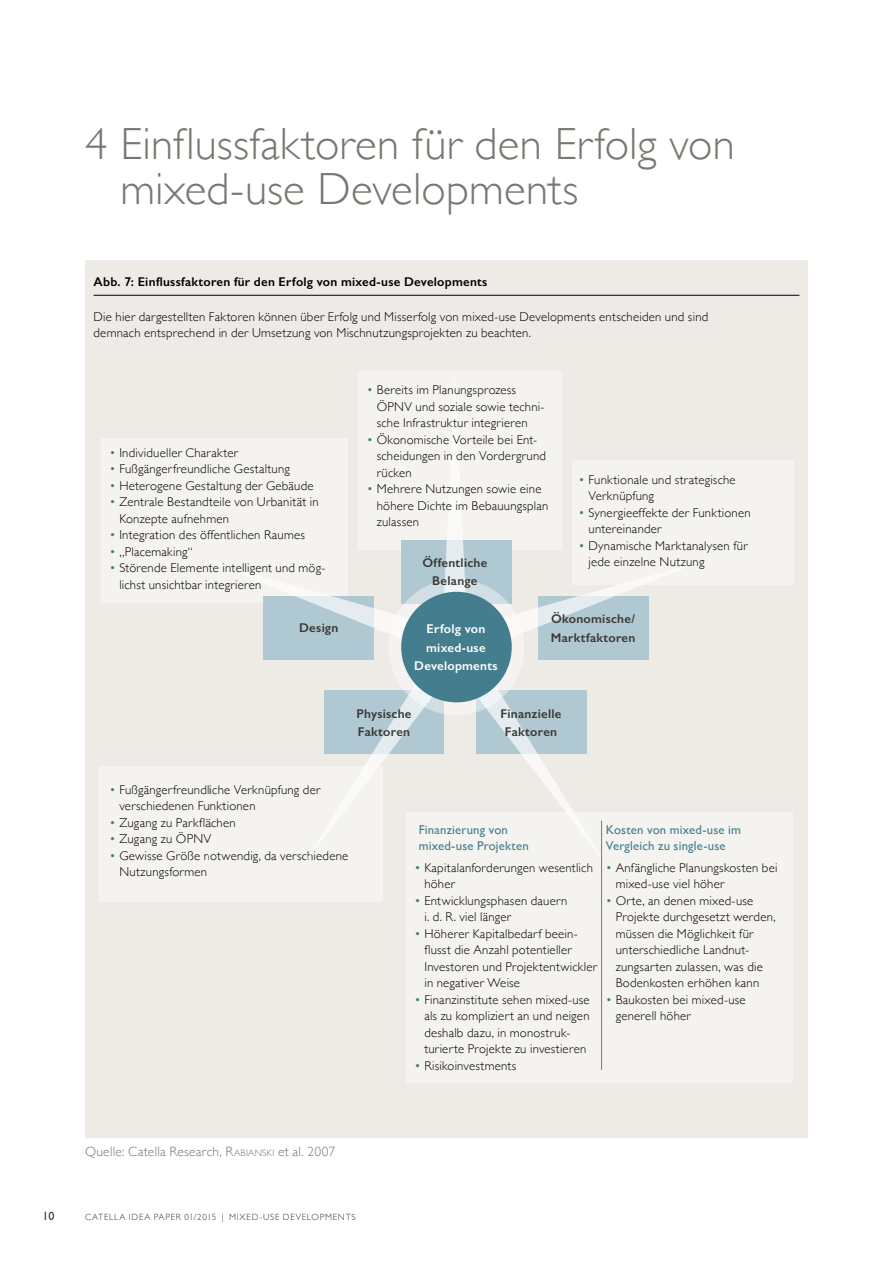
<style>
.page{position:relative;width:893px;height:1263px;background:#fff}
.page>*{position:absolute;margin:0;border:0;box-sizing:border-box;transform-origin:0 0}
.t1{font:300 45px/45px "Gill Sans";letter-spacing:.005em;color:#7a7670}
.t2{font:300 13.5px "Gill Sans";letter-spacing:.015em;color:#7a7670}
.t3{font:300 12.75px/16.5px "Gill Sans";letter-spacing:.02em;color:#000}
.t4{font:600 12.75px/18.8px "Gill Sans";letter-spacing:.02em;color:#3b3835;text-align:center}
.t5{font:12.75px/16.5px "Gill Sans";letter-spacing:.015em;color:#447d8e}
.t6{font:600 12.75px "Gill Sans";letter-spacing:.02em;color:#000}
.t7{font:600 12.75px/18.8px "Gill Sans";letter-spacing:.02em;color:#fff;text-align:center}
.t8{font:12px "Gill Sans";color:#3b3835}
.t9{font:300 9px "Gill Sans";letter-spacing:.085em;color:#3b3835}
.s1{color:#447d8e}
.s2{font-style:inherit}
.s3{font-size:9.45px}
</style>
<div class="page">
<div style="left:85px;top:260px;width:723px;height:878px;background:#eeebe7"></div>
<hr style="left:94px;top:295px;width:705px;height:1px;background:#000">
<div style="left:101px;top:438px;width:247px;height:165px;background:#f5f3f0"></div>
<div style="left:99px;top:766px;width:284px;height:136px;background:#f5f3f0"></div>
<div style="left:406px;top:813px;width:386px;height:270px;background:#f5f3f0"></div>
<div style="left:572px;top:460px;width:222px;height:125px;background:#f5f3f0"></div>
<svg style="left:208px;top:373px;width:493px;height:493px"></svg>
<svg style="left:388px;top:579px;width:136px;height:136px;fill:#f5f3f1"></svg>
<div style="left:401px;top:592px;width:111px;height:110px;background:#447d8e;border-radius:50%"></div>
<hr style="left:601px;top:854px;width:1px;height:216px;background:#7a7670">
<hr style="left:601px;top:821px;width:1px;height:33px;background:#7a7670">
<h1 class="t1" style="left:120px;top:119px;width:616px;text-indent:-35px">4 Einflussfaktoren für den Erfolg von mixed-use Developments</h1>
<p class="t6" style="left:94px;top:274px;width:395px">Abb. 7: Einflussfaktoren für den Erfolg von mixed-use Developments</p>
<p class="t3" style="left:94px;top:308px;width:616px">Die hier dargestellten Faktoren können über Erfolg und Misserfolg von mixed-use Developments entscheiden und sind demnach entsprechend in der Umsetzung von Mischnutzungsprojekten zu beachten.</p>
<p class="t3" style="left:109px;top:444px;width:130px"><span class="s1">•</span> Individueller Charakter</p>
<p class="t3" style="left:109px;top:460px;width:182px"><span class="s1">•</span> Fußgängerfreundliche Gestaltung</p>
<p class="t3" style="left:109px;top:477px;width:206px"><span class="s1">•</span> Heterogene Gestaltung der Gebäude</p>
<p class="t3" style="left:119px;top:493px;width:201px;text-indent:-10px"><span class="s1">•</span> Zentrale Bestandteile von Urbanität in<br>Konzepte aufnehmen</p>
<p class="t3" style="left:109px;top:526px;width:197px"><span class="s1">•</span> Integration des öffentlichen Raumes</p>
<p class="t3" style="left:109px;top:543px;width:85px"><span class="s1">•</span> „Placemaking“</p>
<p class="t3" style="left:119px;top:559px;width:208px;text-indent:-10px"><span class="s1">•</span> Störende Elemente intelligent und mög&shy;lichst unsichtbar integrieren</p>
<p class="t4" style="left:299px;top:618px;width:41px">Design</p>
<p class="t3" style="left:377px;top:381px;width:169px;text-indent:-10px"><span class="s1">•</span> Bereits im Planungsprozess<br>ÖPNV und soziale sowie techni&shy;sche Infrastruktur integrieren</p>
<p class="t3" style="left:377px;top:430px;width:171px;text-indent:-10px"><span class="s1">•</span> Ökonomische Vorteile bei Ent&shy;scheidungen in den Vordergrund rücken</p>
<p class="t3" style="left:377px;top:480px;width:173px;text-indent:-10px"><span class="s1">•</span> Mehrere Nutzungen sowie eine höhere Dichte im Bebauungsplan zulassen</p>
<p class="t3" style="left:588px;top:471px;width:149px;text-indent:-10px"><span class="s1">•</span> Funktionale und strategische<br>Verknüpfung</p>
<p class="t3" style="left:588px;top:504px;width:164px;text-indent:-10px"><span class="s1">•</span> Synergieeffekte der Funktionen untereinander</p>
<p class="t3" style="left:588px;top:537px;width:161px;text-indent:-10px"><span class="s1">•</span> Dynamische Marktanalysen für jede einzelne Nutzung</p>
<p class="t4" style="left:422px;top:553px;width:66px">Öffentliche<br>Belange</p>
<p class="t7" style="left:414px;top:619px;width:85px">Erfolg von mixed-use<br>Developments</p>
<p class="t4" style="left:551px;top:609px;width:86px;text-align:left">Ökonomische/<br>Marktfaktoren</p>
<p class="t4" style="left:356px;top:704px;width:57px;text-align:left">Physische<br>Faktoren</p>
<p class="t4" style="left:500px;top:704px;width:62px">Finanzielle<br>Faktoren</p>
<p class="t3" style="left:119px;top:781px;width:203px;text-indent:-10px"><span class="s1">•</span> Fußgängerfreundliche Verknüpfung der verschiedenen Funktionen</p>
<p class="t3" style="left:109px;top:814px;width:128px"><span class="s1">•</span> Zugang zu Parkflächen</p>
<p class="t3" style="left:109px;top:830px;width:103px"><span class="s1">•</span> Zugang zu ÖPNV</p>
<p class="t3" style="left:119px;top:847px;width:230px;text-indent:-10px"><span class="s1">•</span> Gewisse Größe notwendig, da verschiedene<br>Nutzungsformen</p>
<p class="t5" style="left:419px;top:821px;width:112px">Finanzierung von mixed-use Projekten</p>
<p class="t5" style="left:606px;top:821px;width:137px">Kosten von mixed-use im<br>Vergleich zu single-use</p>
<p class="t3" style="left:424px;top:859px;width:170px;text-indent:-10px"><span class="s1">•</span> Kapitalanforderungen wesentlich höher</p>
<p class="t3" style="left:424px;top:892px;width:144px;text-indent:-10px"><span class="s1">•</span> Entwicklungsphasen dauern i. d. R. viel länger</p>
<p class="t3" style="left:424px;top:925px;width:174px;text-indent:-10px"><span class="s1">•</span> Höherer Kapitalbedarf beein&shy;flusst die Anzahl potentieller<br>Investoren und Projektentwickler in negativer Weise</p>
<p class="t3" style="left:424px;top:991px;width:167px;text-indent:-10px"><span class="s1">•</span> Finanzinstitute sehen mixed-use als zu kompliziert an und neigen deshalb dazu, in monostruk&shy;turierte Projekte zu investieren</p>
<p class="t3" style="left:414px;top:1057px;width:103px"><span class="s1">•</span> Risikoinvestments</p>
<p class="t3" style="left:616px;top:859px;width:163px;text-indent:-10px"><span class="s1">•</span> Anfängliche Planungskosten bei mixed-use viel höher</p>
<p class="t3" style="left:616px;top:892px;width:161px;text-indent:-10px"><span class="s1">•</span> Orte, an denen mixed-use<br>Projekte durchgesetzt werden, müssen die Möglichkeit für unterschiedliche Landnut&shy;zungsarten zulassen, was die<br>Bodenkosten erhöhen kann</p>
<p class="t3" style="left:616px;top:991px;width:131px;text-indent:-10px"><span class="s1">•</span> Baukosten bei mixed-use generell höher</p>
<p class="t2" style="left:85px;top:1141px;width:252px">Quelle: Catella Research, <span class="s2">R</span><span class="s3">ABIANSKI</span> et al. 2007</p>
<p class="t8" style="left:43px;top:1209px;width:13px">10</p>
<p class="t9" style="left:85px;top:1210px;width:272px">CATELLA IDEA PAPER 01/2015 | MIXED-USE DEVELOPMENTS</p>
</div>
